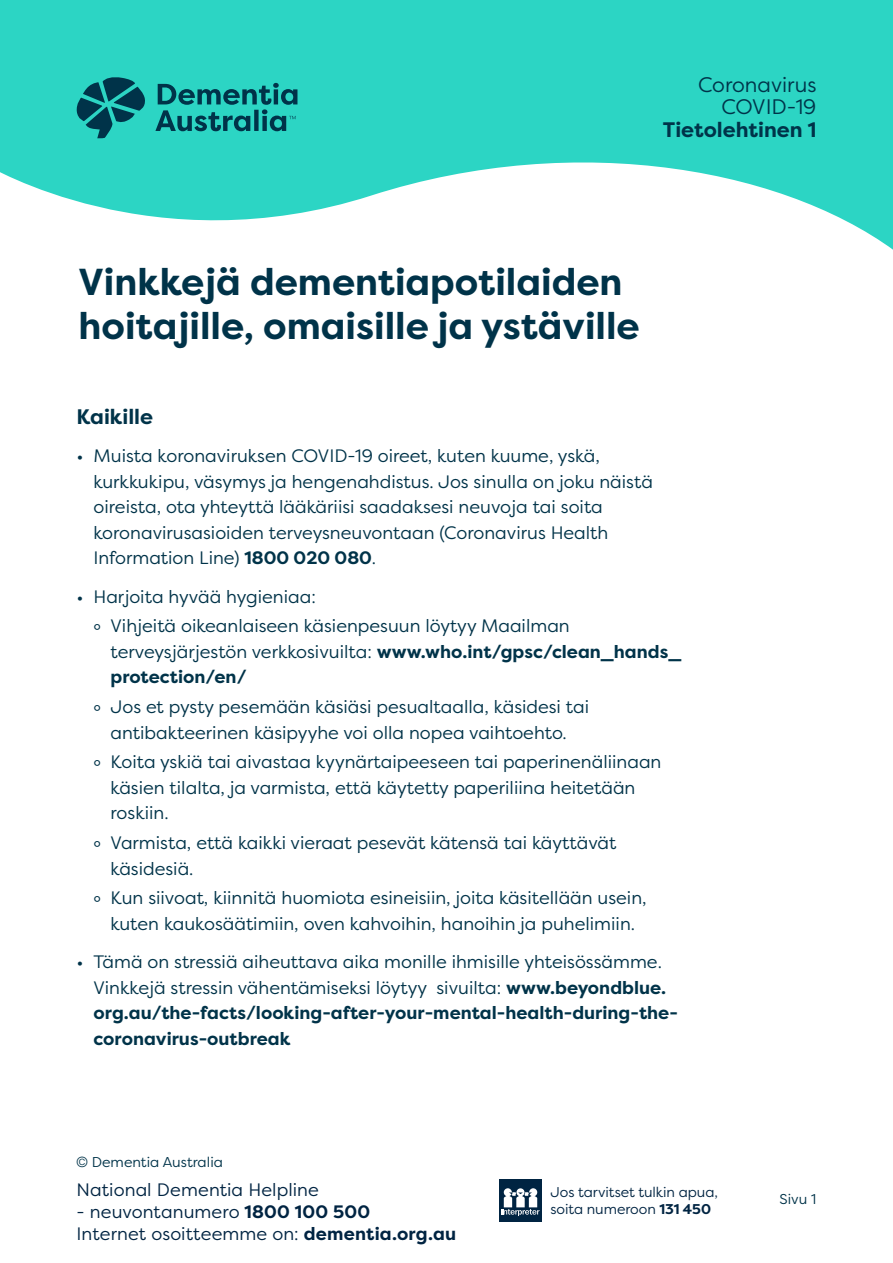
<style>
.page{position:relative;width:893px;height:1263px;background:#fff}
.page>*{position:absolute;margin:0;border:0;box-sizing:border-box;transform-origin:0 0}
.t1{font:700 37.5px/43.5px "Filson Pro";color:#003349}
.t2{font:700 21px "Filson Pro";color:#003349}
.t3{font:21px/22.5px "Filson Pro";color:#003349;text-align:right}
.t4{font:18px/25.5px "Filson Pro";color:#003349}
.t5{font:18px/21.8px "Filson Pro";letter-spacing:.005em;color:#002442}
.t6{font:700 18px/25.5px "Filson Pro";color:#003349}
.t7{font:14.25px "Filson Pro";color:#003349}
.t8{font:14.1px/16.5px "Filson Pro";letter-spacing:-.005em;color:#002442}
.s1{font-weight:700}
.s2{font-weight:400}
.s3{font-family:"Helvetica Neue LT Pro";font-weight:300}
</style>
<div class="page">
<svg style="left:0;top:0;width:893px;height:250px;fill:#2cd5c4"></svg>
<svg style="left:76px;top:76px;width:221px;height:63px;background:#1d9f9b"></svg>
<div style="left:499px;top:1179px;width:43px;height:43px;background:#002442"></div>
<svg style="left:501px;top:1188px;width:38px;height:28px"></svg>
<p class="t3" style="left:698px;top:73px;width:120px">Coronavirus<br>COVID-19</p>
<p class="t2" style="left:663px;top:116px;width:155px">Tietolehtinen 1</p>
<h1 class="t1" style="left:78px;top:261px;width:563px">Vinkkejä dementiapotilaiden hoitajille, omaisille ja ystäville</h1>
<h2 class="t2" style="left:77px;top:403px;width:78px">Kaikille</h2>
<p class="t4" style="left:94px;top:443px;width:561px;text-indent:-17px">• Muista koronaviruksen COVID-19 oireet, kuten kuume, yskä, kurkkukipu, väsymys ja hengenahdistus. Jos sinulla on joku näistä oireista, ota yhteyttä lääkäriisi saadaksesi neuvoja tai soita koronavirusasioiden terveysneuvontaan (Coronavirus Health Information Line) <span class="s1">1800 020 080</span>.</p>
<p class="t4" style="left:94px;top:581px;width:478px;line-height:29.7px;text-indent:-17px">• Harjoita hyvää hygieniaa:<br>° Vihjeitä oikeanlaiseen käsienpesuun löytyy Maailman</p>
<p class="t6" style="left:111px;top:639px;width:572px"><span class="s2">terveysjärjestön verkkosivuilta:</span> www.who.int/gpsc/clean_hands_ protection/en/</p>
<p class="t4" style="left:94px;top:693px;width:497px;text-align:center">° Jos et pysty pesemään käsiäsi pesualtaalla, käsidesi tai antibakteerinen käsipyyhe voi olla nopea vaihtoehto.</p>
<p class="t4" style="left:111px;top:749px;width:552px;text-indent:-17px">° Koita yskiä tai aivastaa kyynärtaipeeseen tai paperinenäliinaan käsien tilalta, ja varmista, että käytetty paperiliina heitetään roskiin.</p>
<p class="t4" style="left:111px;top:829px;width:507px;text-indent:-17px">° Varmista, että kaikki vieraat pesevät kätensä tai käyttävät käsidesiä.</p>
<p class="t4" style="left:94px;top:885px;width:555px;text-align:center">° Kun siivoat, kiinnitä huomiota esineisiin, joita käsitellään usein, kuten kaukosäätimiin, oven kahvoihin, hanoihin ja puhelimiin.</p>
<p class="t4" style="left:94px;top:948px;width:586px;text-indent:-17px">• Tämä on stressiä aiheuttava aika monille ihmisille yhteisössämme.<br>Vinkkejä stressin vähentämiseksi löytyy sivuilta: <span class="s1">www.beyondblue. org.au/the-facts/looking-after-your-mental-health-during-the&shy;coronavirus-outbreak</span></p>
<p class="t7" style="left:77px;top:1153px;width:148px"><span class="s3">©</span> Dementia Australia</p>
<p class="t5" style="left:77px;top:1178px;width:244px">National Dementia Helpline</p>
<p class="t5" style="left:77px;top:1200px;width:381px">- neuvontanumero <span class="s1">1800 100 500<br></span>Internet osoitteemme on: <span class="s1">dementia.org.au</span></p>
<p class="t8" style="left:550px;top:1184px;width:169px">Jos tarvitset tulkin apua, soita numeroon <span class="s1">131 450</span></p>
<p class="t7" style="left:780px;top:1190px;width:38px">Sivu 1</p>
</div>
